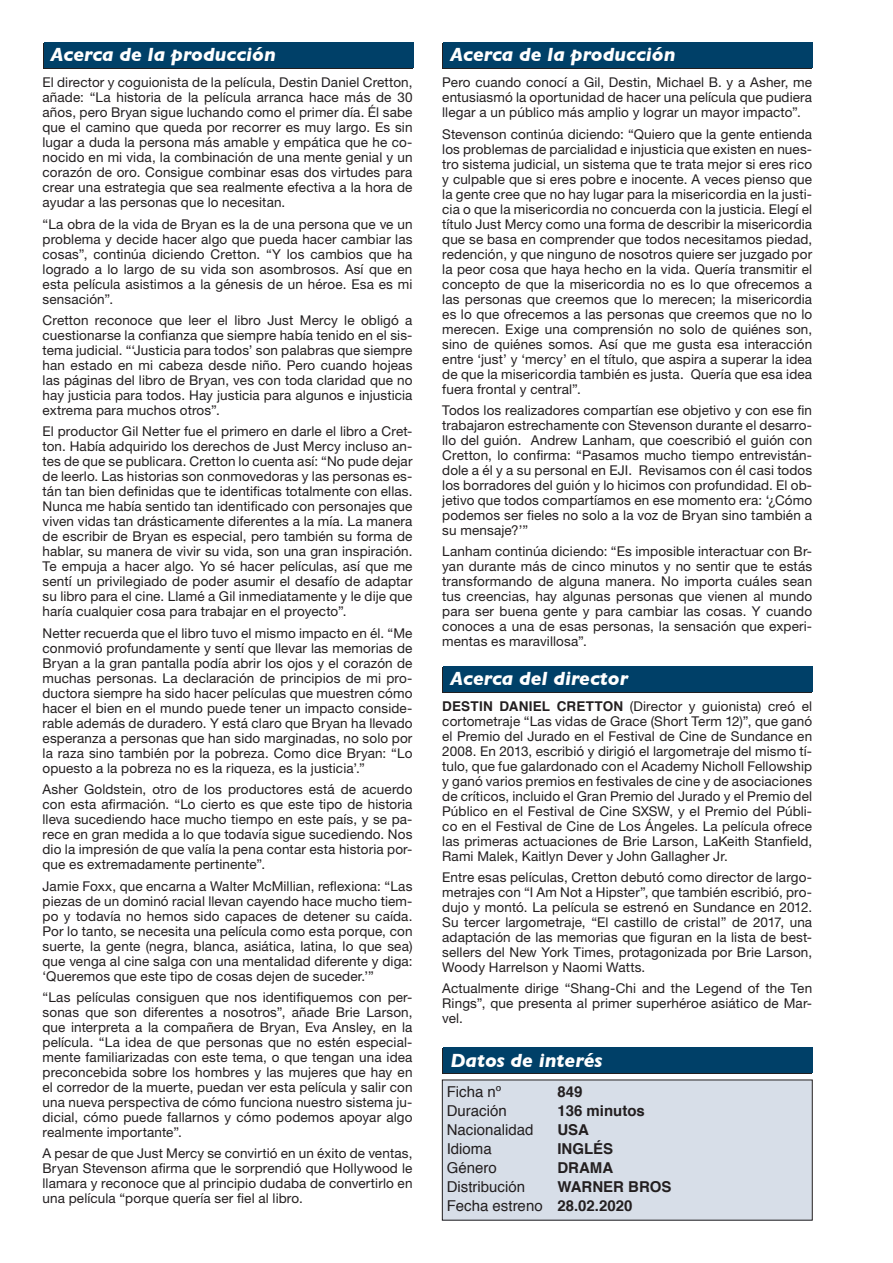
<style>
.page{position:relative;width:893px;height:1263px;background:#fff}
.page>*{position:absolute;margin:0;border:0;box-sizing:border-box;transform-origin:0 0}
.t1{font:italic 700 19.5px "Gill Sans";color:#fff}
.t2{font:15px "Helvetica";color:#231f20}
.t3{font:700 15px "Helvetica";color:#231f20}
.t4{font:13.5px/15px "Helvetica Neue";letter-spacing:.01em;color:#231f20;text-align:justify}
.s1{font-family:"Helvetica";font-weight:700}
.s2{font-weight:700}
</style>
<div class="page">
<div style="left:43px;top:44px;width:369px;height:25px;background:#231f20"></div>
<div style="left:44px;top:43px;width:370px;height:25px;background:#004068"></div>
<div style="left:442px;top:1049px;width:370px;height:25px;background:#231f20"></div>
<div style="left:443px;top:1048px;width:370px;height:25px;background:#004068"></div>
<div style="left:442px;top:1080px;width:370px;height:140px;background:#d7dee8"></div>
<svg style="left:442px;top:667px;width:370px;height:25px"></svg>
<div style="left:443px;top:666px;width:370px;height:25px;background:#004068"></div>
<div style="left:442px;top:44px;width:370px;height:25px;background:#231f20"></div>
<div style="left:443px;top:43px;width:370px;height:25px;background:#004068"></div>
<p class="t1" style="left:51px;top:43px;width:227px">Acerca de la producción</p>
<p class="t4" style="left:43px;top:75px;width:371px">El director y coguionista de la película, Destin Daniel Cretton, añade: “La historia de la película arranca hace más de 30 años, pero Bryan sigue luchando como el primer día. Él sabe que el camino que queda por recorrer es muy largo. Es sin lugar a duda la persona más amable y empática que he co&shy;nocido en mi vida, la combinación de una mente genial y un corazón de oro. Consigue combinar esas dos virtudes para crear una estrategia que sea realmente efectiva a la hora de ayudar a las personas que lo necesitan.</p>
<p class="t4" style="left:43px;top:216px;width:371px">“La obra de la vida de Bryan es la de una persona que ve un problema y decide hacer algo que pueda hacer cambiar las cosas”, continúa diciendo Cretton. “Y los cambios que ha logrado a lo largo de su vida son asombrosos. Así que en esta película asistimos a la génesis de un héroe. Esa es mi sensación”.</p>
<p class="t4" style="left:43px;top:312px;width:371px">Cretton reconoce que leer el libro Just Mercy le obligó a cuestionarse la confianza que siempre había tenido en el sis&shy;tema judicial. “‘Justicia para todos’ son palabras que siempre han estado en mi cabeza desde niño. Pero cuando hojeas las páginas del libro de Bryan, ves con toda claridad que no hay justicia para todos. Hay justicia para algunos e injusticia extrema para muchos otros”.</p>
<p class="t4" style="left:43px;top:424px;width:371px">El productor Gil Netter fue el primero en darle el libro a Cret&shy;ton. Había adquirido los derechos de Just Mercy incluso an&shy;tes de que se publicara. Cretton lo cuenta así: “No pude dejar de leerlo. Las historias son conmovedoras y las personas es&shy;tán tan bien definidas que te identificas totalmente con ellas.<br>Nunca me había sentido tan identificado con personajes que viven vidas tan drásticamente diferentes a la mía. La manera de escribir de Bryan es especial, pero también su forma de hablar, su manera de vivir su vida, son una gran inspiración.<br>Te empuja a hacer algo. Yo sé hacer películas, así que me sentí un privilegiado de poder asumir el desafío de adaptar su libro para el cine. Llamé a Gil inmediatamente y le dije que haría cualquier cosa para trabajar en el proyecto”.</p>
<p class="t4" style="left:43px;top:625px;width:371px">Netter recuerda que el libro tuvo el mismo impacto en él. “Me conmovió profundamente y sentí que llevar las memorias de Bryan a la gran pantalla podía abrir los ojos y el corazón de muchas personas. La declaración de principios de mi pro&shy;ductora siempre ha sido hacer películas que muestren cómo hacer el bien en el mundo puede tener un impacto conside&shy;rable además de duradero. Y está claro que Bryan ha llevado esperanza a personas que han sido marginadas, no solo por la raza sino también por la pobreza. Como dice Bryan: “Lo opuesto a la pobreza no es la riqueza, es la justicia’.”</p>
<p class="t4" style="left:43px;top:782px;width:371px">Asher Goldstein, otro de los productores está de acuerdo con esta afirmación. “Lo cierto es que este tipo de historia lleva sucediendo hace mucho tiempo en este país, y se pa&shy;rece en gran medida a lo que todavía sigue sucediendo. Nos dio la impresión de que valía la pena contar esta historia por&shy;que es extremadamente pertinente”.</p>
<p class="t4" style="left:43px;top:878px;width:371px">Jamie Foxx, que encarna a Walter McMillian, reflexiona: “Las piezas de un dominó racial llevan cayendo hace mucho tiem&shy;po y todavía no hemos sido capaces de detener su caída.<br>Por lo tanto, se necesita una película como esta porque, con suerte, la gente (negra, blanca, asiática, latina, lo que sea) que venga al cine salga con una mentalidad diferente y diga: ‘Queremos que este tipo de cosas dejen de suceder.’”</p>
<p class="t4" style="left:43px;top:989px;width:371px">“Las películas consiguen que nos identifiquemos con per&shy;sonas que son diferentes a nosotros”, añade Brie Larson, que interpreta a la compañera de Bryan, Eva Ansley, en la película. “La idea de que personas que no estén especial&shy;mente familiarizadas con este tema, o que tengan una idea preconcebida sobre los hombres y las mujeres que hay en el corredor de la muerte, puedan ver esta película y salir con una nueva perspectiva de cómo funciona nuestro sistema ju&shy;dicial, cómo puede fallarnos y cómo podemos apoyar algo realmente importante”.</p>
<p class="t4" style="left:43px;top:1146px;width:371px">A pesar de que Just Mercy se convirtió en un éxito de ventas, Bryan Stevenson afirma que le sorprendió que Hollywood le llamara y reconoce que al principio dudaba de convertirlo en una película “porque quería ser fiel al libro.</p>
<p class="t1" style="left:450px;top:43px;width:227px">Acerca de la producción</p>
<p class="t4" style="left:442px;top:75px;width:371px">Pero cuando conocí a Gil, Destin, Michael B. y a Asher, me entusiasmó la oportunidad de hacer una película que pudiera llegar a un público más amplio y lograr un mayor impacto”.</p>
<p class="t4" style="left:442px;top:126px;width:371px">Stevenson continúa diciendo: “Quiero que la gente entienda los problemas de parcialidad e injusticia que existen en nues&shy;tro sistema judicial, un sistema que te trata mejor si eres rico y culpable que si eres pobre e inocente. A veces pienso que la gente cree que no hay lugar para la misericordia en la justi&shy;cia o que la misericordia no concuerda con la justicia. Elegí el título Just Mercy como una forma de describir la misericordia que se basa en comprender que todos necesitamos piedad, redención, y que ninguno de nosotros quiere ser juzgado por la peor cosa que haya hecho en la vida. Quería transmitir el concepto de que la misericordia no es lo que ofrecemos a las personas que creemos que lo merecen; la misericordia es lo que ofrecemos a las personas que creemos que no lo merecen. Exige una comprensión no solo de quiénes son, sino de quiénes somos. Así que me gusta esa interacción entre ‘just’ y ‘mercy’ en el título, que aspira a superar la idea de que la misericordia también es justa. Quería que esa idea fuera frontal y central”.</p>
<p class="t4" style="left:442px;top:402px;width:371px">Todos los realizadores compartían ese objetivo y con ese fin trabajaron estrechamente con Stevenson durante el desarro&shy;llo del guión. Andrew Lanham, que coescribió el guión con Cretton, lo confirma: “Pasamos mucho tiempo entrevistán&shy;dole a él y a su personal en EJI. Revisamos con él casi todos los borradores del guión y lo hicimos con profundidad. El ob&shy;jetivo que todos compartíamos en ese momento era: ‘¿Cómo podemos ser fieles no solo a la voz de Bryan sino también a su mensaje?’”</p>
<p class="t4" style="left:442px;top:544px;width:371px">Lanham continúa diciendo: “Es imposible interactuar con Br&shy;yan durante más de cinco minutos y no sentir que te estás transformando de alguna manera. No importa cuáles sean tus creencias, hay algunas personas que vienen al mundo para ser buena gente y para cambiar las cosas. Y cuando conoces a una de esas personas, la sensación que experi&shy;mentas es maravillosa”.</p>
<p class="t1" style="left:450px;top:667px;width:179px">Acerca del director</p>
<p class="t4" style="left:442px;top:698px;width:371px"><span class="s1">DESTIN DANIEL CRETTON</span> (Director y guionista) creó el cortometraje “Las vidas de Grace (Short Term 12)”, que ganó el Premio del Jurado en el Festival de Cine de Sundance en 2008. En 2013, escribió y dirigió el largometraje del mismo tí&shy;tulo, que fue galardonado con el Academy Nicholl Fellowship y ganó varios premios en festivales de cine y de asociaciones de críticos, incluido el Gran Premio del Jurado y el Premio del Público en el Festival de Cine SXSW, y el Premio del Públi&shy;co en el Festival de Cine de Los Ángeles. La película ofrece las primeras actuaciones de Brie Larson, LaKeith Stanfield, Rami Malek, Kaitlyn Dever y John Gallagher Jr.</p>
<p class="t4" style="left:442px;top:869px;width:371px">Entre esas películas, Cretton debutó como director de largo&shy;metrajes con “I Am Not a Hipster”, que también escribió, pro&shy;dujo y montó. La película se estrenó en Sundance en 2012.<br>Su tercer largometraje, “El castillo de cristal” de 2017, una adaptación de las memorias que figuran en la lista de best&shy;sellers del New York Times, protagonizada por Brie Larson, Woody Harrelson y Naomi Watts.</p>
<p class="t4" style="left:442px;top:981px;width:371px">Actualmente dirige “Shang-Chi and the Legend of the Ten Rings”, que presenta al primer superhéroe asiático de Mar&shy;vel.</p>
<p class="t1" style="left:450px;top:1048px;width:154px">Datos de interés</p>
<p class="t2" style="left:447px;top:1080px;width:56px">Ficha nº</p>
<p class="t3" style="left:557px;top:1079px;width:27px">849</p>
<p class="t2" style="left:447px;top:1099px;width:62px">Duración</p>
<p class="t3" style="left:557px;top:1098px;width:89px">136 minutos</p>
<p class="t2" style="left:447px;top:1118px;width:88px">Nacionalidad</p>
<p class="t3" style="left:557px;top:1117px;width:33px">USA</p>
<p class="t2" style="left:447px;top:1137px;width:47px">Idioma</p>
<p class="t3" style="left:557px;top:1136px;width:57px">INGLÉS</p>
<p class="t2" style="left:447px;top:1156px;width:52px">Género</p>
<p class="t3" style="left:557px;top:1155px;width:57px">DRAMA</p>
<p class="t2" style="left:447px;top:1175px;width:80px">Distribución</p>
<p class="t3" style="left:557px;top:1174px;width:116px">WARNER BROS</p>
<p class="t2" style="left:447px;top:1194px;width:187px">Fecha estreno <span class="s2">28.02.2020</span></p>
</div>
